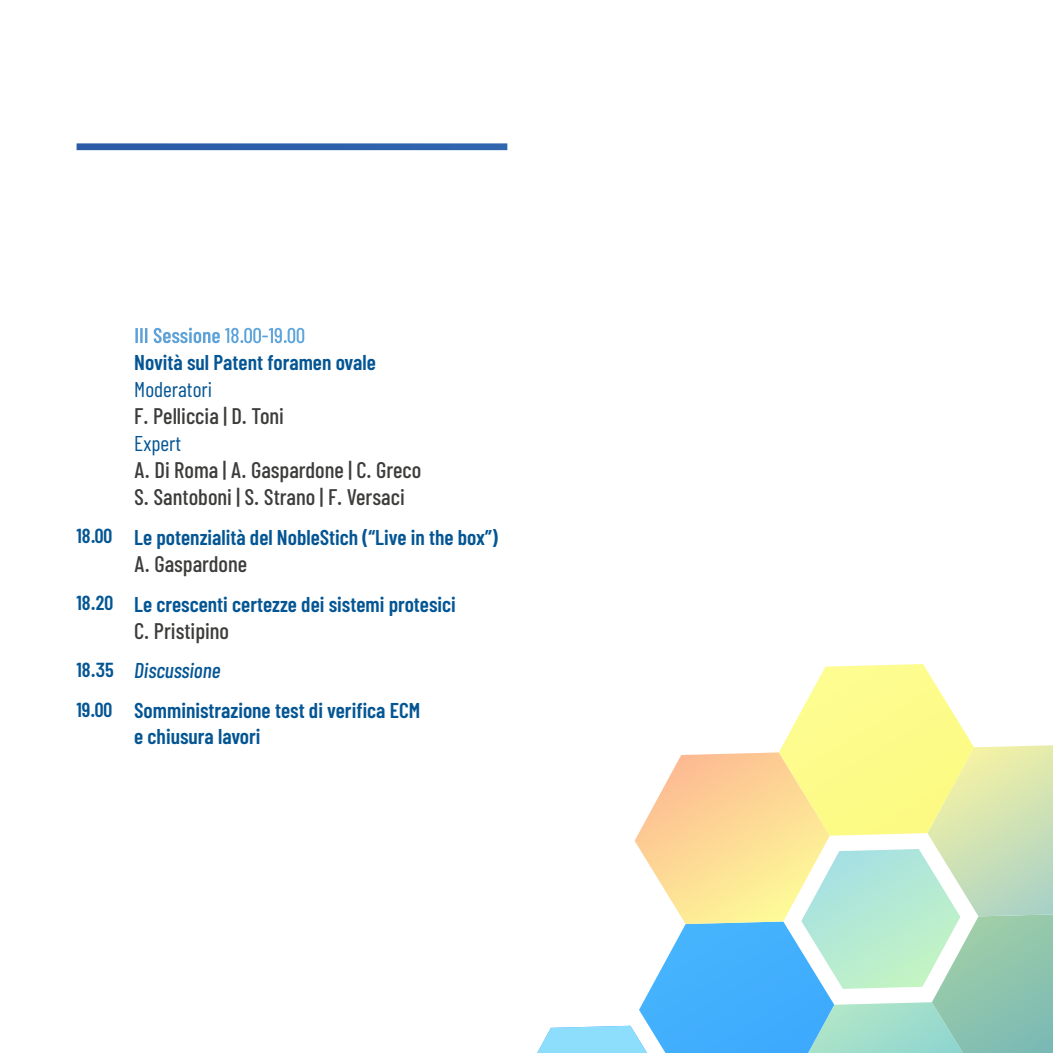
<style>
.page{position:relative;width:1053px;height:1053px;background:#fff}
.page>*{position:absolute;margin:0;border:0;box-sizing:border-box;transform-origin:0 0}
.t1{font:500 22.5px/27px "Ashley";color:#3c3c3b}
.t2{font:600 21.38px/27px "Ashley";color:#045594}
.t3{font:21.38px "Ashley";color:#045594}
.s1{color:#fff}
.s2{font-weight:500;color:#fff}
.s3{font-size:20.25px}
.s4{font-weight:500;font-style:italic}
</style>
<div class="page">
<div style="left:77px;top:143px;width:430px;height:7px;background:#2d5faa"></div>
<svg style="left:537px;top:664px;width:515px;height:388px"></svg>
<p class="t2" style="left:134px;top:321px;width:243px"><span class="s1">III Sessione</span> <span class="s2">18.00-19.00<br></span>Novità sul Patent foramen ovale</p>
<p class="t3" style="left:134px;top:376px;width:79px">Moderatori</p>
<p class="t1" style="left:134px;top:402px;width:151px">F. Pelliccia | D. Toni</p>
<p class="t3" style="left:134px;top:430px;width:49px">Expert</p>
<p class="t1" style="left:134px;top:456px;width:288px">A. Di Roma | A. Gaspardone | C. Greco<br>S. Santoboni | S. Strano | F. Versaci</p>
<p class="t2" style="left:77px;top:522px;width:423px"><span class="s3">18.00</span> Le potenzialità del NobleStich (“Live in the box”)</p>
<p class="t1" style="left:134px;top:549px;width:114px">A. Gaspardone</p>
<p class="t2" style="left:77px;top:590px;width:381px"><span class="s3">18.20</span> Le crescenti certezze dei sistemi protesici</p>
<p class="t1" style="left:134px;top:617px;width:96px">C. Pristipino</p>
<p class="t2" style="left:77px;top:650px;width:345px;line-height:39.4px"><span class="s3">18.35</span> <span class="s4">Discussione<br></span><span class="s3">19.00</span> Somministrazione test di verifica ECM</p>
<p class="t2" style="left:134px;top:721px;width:128px">e chiusura lavori</p>
</div>
